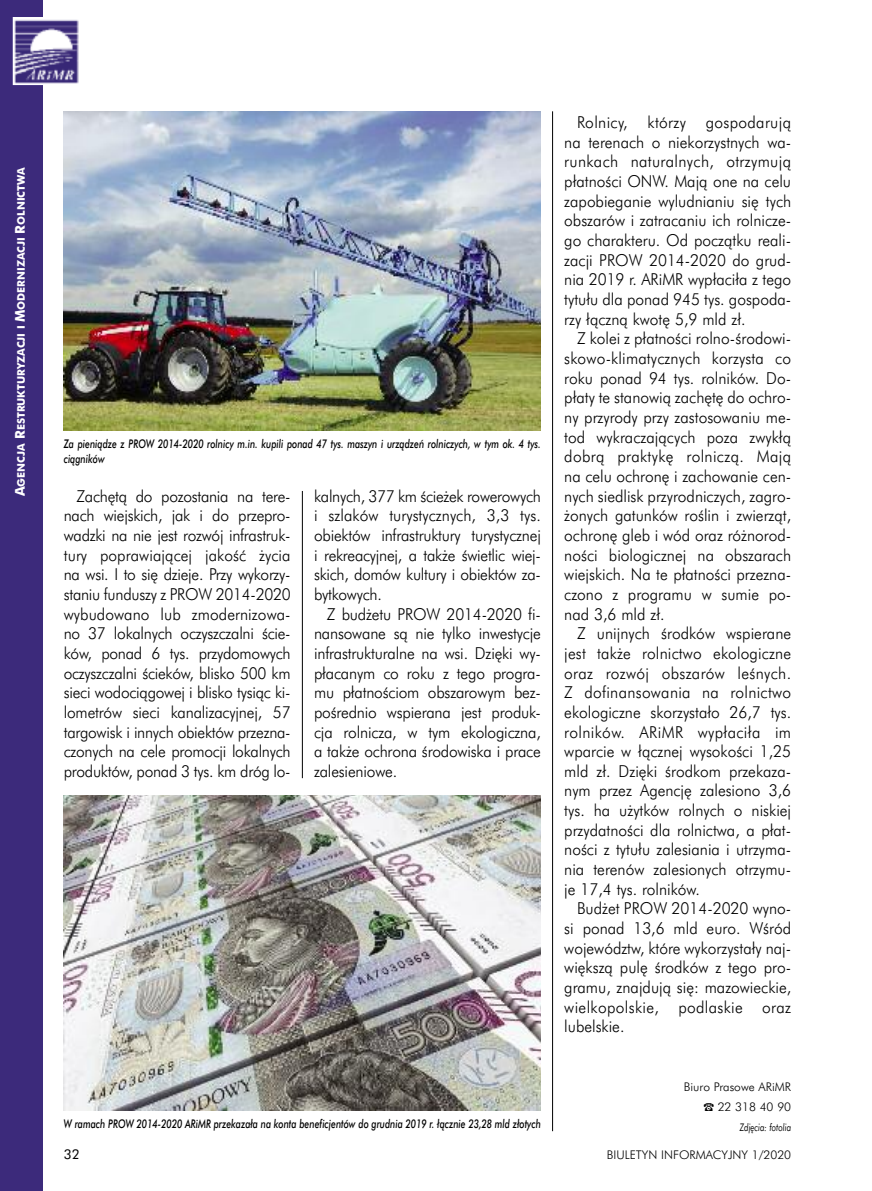
<style>
.page{position:relative;width:872px;height:1191px;background:#fff}
.page>*{position:absolute;margin:0;border:0;box-sizing:border-box;transform-origin:0 0}
.t1{font:300 16.5px/19.6px "Futura PL";color:#000;text-align:justify;scale:.94 1}
.t2{font:13.5px "Futura PL";color:#000}
.t3{font:italic 500 12px/15px "Futura PL";color:#000;scale:.75 1}
.t4{font:300 12px/19.6px "Futura PL";color:#000;text-align:right}
.t5{font:700 10.5px "Futura PL";color:#fff}
.t6{font:italic 10.5px "Futura PL";color:#000;scale:.75 1}
.s1{font-size:13.5px}
.s2{font-family:"Commercial Pi PL";font-weight:400}
</style>
<div class="page">
<hr style="left:302px;top:491px;width:1px;height:287px;background:#000">
<hr style="left:552px;top:111px;width:1px;height:1020px;background:#000">
<div style="left:0;top:0;width:43px;height:1191px;background:#3c2a7b"></div>
<img style="left:16px;top:20px;width:62px;height:62px">
<div style="left:13px;top:17px;width:68px;height:68px;border:2px solid #fff"></div>
<img style="left:64px;top:111px;width:477px;height:319px">
<img style="left:64px;top:795px;width:477px;height:315px">
<p class="t5" style="left:17px;top:496px;width:330px;rotate:-90deg"><span class="s1">A</span>GENCJA <span class="s1">R</span>ESTRUKTURYZACJI I <span class="s1">M</span>ODERNIZACJI <span class="s1">R</span>OLNICTWA</p>
<p class="t3" style="left:64px;top:437px;width:637px">Za pieniàdze z PROW 2014-2020 rolnicy m.in. kupili ponad 47 tys. maszyn i urzàdzeƒ rolniczych, w tym ok. 4 tys. ciàgników</p>
<p class="t1" style="left:64px;top:487px;width:243px;text-indent:13px">Zach´tà do pozostania na tere&shy;nach wiejskich, jak i do przepro&shy;wadzki na nie jest rozwój infrastruk&shy;tury poprawiajàcej jakoÊç ˝ycia na wsi. I to si´ dzieje. Przy wykorzy&shy;staniu funduszy z PROW 2014-2020 wybudowano lub zmodernizowa&shy;no 37 lokalnych oczyszczalni Êcie&shy;ków, ponad 6 tys. przydomowych oczyszczalni Êcieków, blisko 500 km sieci wodociàgowej i blisko tysiàc ki&shy;lometrów sieci kanalizacyjnej, 57 targowisk i innych obiektów przezna&shy;czonych na cele promocji lokalnych produktów, ponad 3 tys. km dróg lo-</p>
<p class="t1" style="left:314px;top:487px;width:243px">kalnych, 377 km Êcie˝ek rowerowych i szlaków turystycznych, 3,3 tys. obiektów infrastruktury turystycznej i rekreacyjnej, a tak˝e Êwietlic wiej&shy;skich, domów kultury i obiektów za&shy;bytkowych.</p>
<p class="t1" style="left:314px;top:605px;width:243px;text-indent:13px">Z bud˝etu PROW 2014-2020 fi&shy;nansowane sà nie tylko inwestycje infrastrukturalne na wsi. Dzi´ki wy&shy;płacanym co roku z tego progra&shy;mu płatnoÊciom obszarowym bez&shy;poÊrednio wspierana jest produk&shy;cja rolnicza, w tym ekologiczna, a tak˝e ochrona Êrodowiska i prace zalesieniowe.</p>
<p class="t3" style="left:64px;top:1117px;width:637px">W ramach PROW 2014-2020 ARiMR przekazała na konta beneficjentów do grudnia 2019 r. łàcznie 23,28 mld złotych</p>
<p class="t1" style="left:564px;top:114px;width:243px;text-indent:13px">Rolnicy, którzy gospodarujà na terenach o niekorzystnych wa&shy;runkach naturalnych, otrzymujà płatnoÊci ONW. Majà one na celu zapobieganie wyludnianiu si´ tych obszarów i zatracaniu ich rolnicze&shy;go charakteru. Od poczàtku reali&shy;zacji PROW 2014-2020 do grud&shy;nia 2019 r. ARiMR wypłaciła z tego tytułu dla ponad 945 tys. gospoda&shy;rzy łàcznà kwot´ 5,9 mld zł.</p>
<p class="t1" style="left:564px;top:330px;width:243px;text-indent:13px">Z kolei z płatnoÊci rolno-Êrodowi&shy;skowo-klimatycznych korzysta co roku ponad 94 tys. rolników. Do&shy;płaty te stanowià zach´t´ do ochro&shy;ny przyrody przy zastosowaniu me&shy;tod wykraczajàcych poza zwykłà dobrà praktyk´ rolniczà. Majà na celu ochron´ i zachowanie cen&shy;nych siedlisk przyrodniczych, zagro-˝onych gatunków roÊlin i zwierzàt, ochron´ gleb i wód oraz ró˝norod&shy;noÊci biologicznej na obszarach wiejskich. Na te płatnoÊci przezna&shy;czono z programu w sumie po&shy;nad 3,6 mld zł.</p>
<p class="t1" style="left:564px;top:625px;width:243px;text-indent:13px">Z unijnych Êrodków wspierane jest tak˝e rolnictwo ekologiczne oraz rozwój obszarów leÊnych.<br>Z dofinansowania na rolnictwo ekologiczne skorzystało 26,7 tys. rolników. ARiMR wypłaciła im wparcie w łàcznej wysokoÊci 1,25 mld zł. Dzi´ki Êrodkom przekaza&shy;nym przez Agencj´ zalesiono 3,6 tys. ha u˝ytków rolnych o niskiej przydatnoÊci dla rolnictwa, a płat&shy;noÊci z tytułu zalesiania i utrzyma&shy;nia terenów zalesionych otrzymu&shy;je 17,4 tys. rolników.</p>
<p class="t1" style="left:564px;top:900px;width:243px;text-indent:13px">Bud˝et PROW 2014-2020 wyno&shy;si ponad 13,6 mld euro. WÊród województw, które wykorzystały naj&shy;wi´kszà pul´ Êrodków z tego pro&shy;gramu, znajdujà si´: mazowieckie, wielkopolskie, podlaskie oraz lubelskie.</p>
<p class="t4" style="left:684px;top:1078px;width:109px">Biuro Prasowe ARiMR <span class="s2">[</span> 22 318 40 90</p>
<p class="t6" style="left:740px;top:1122px;width:70px">Zdj´cia: fotolia</p>
<p class="t2" style="left:64px;top:1148px;width:17px">32</p>
<p class="t4" style="left:607px;top:1145px;width:186px">BIULETYN INFORMACYJNY 1/2020</p>
</div>
